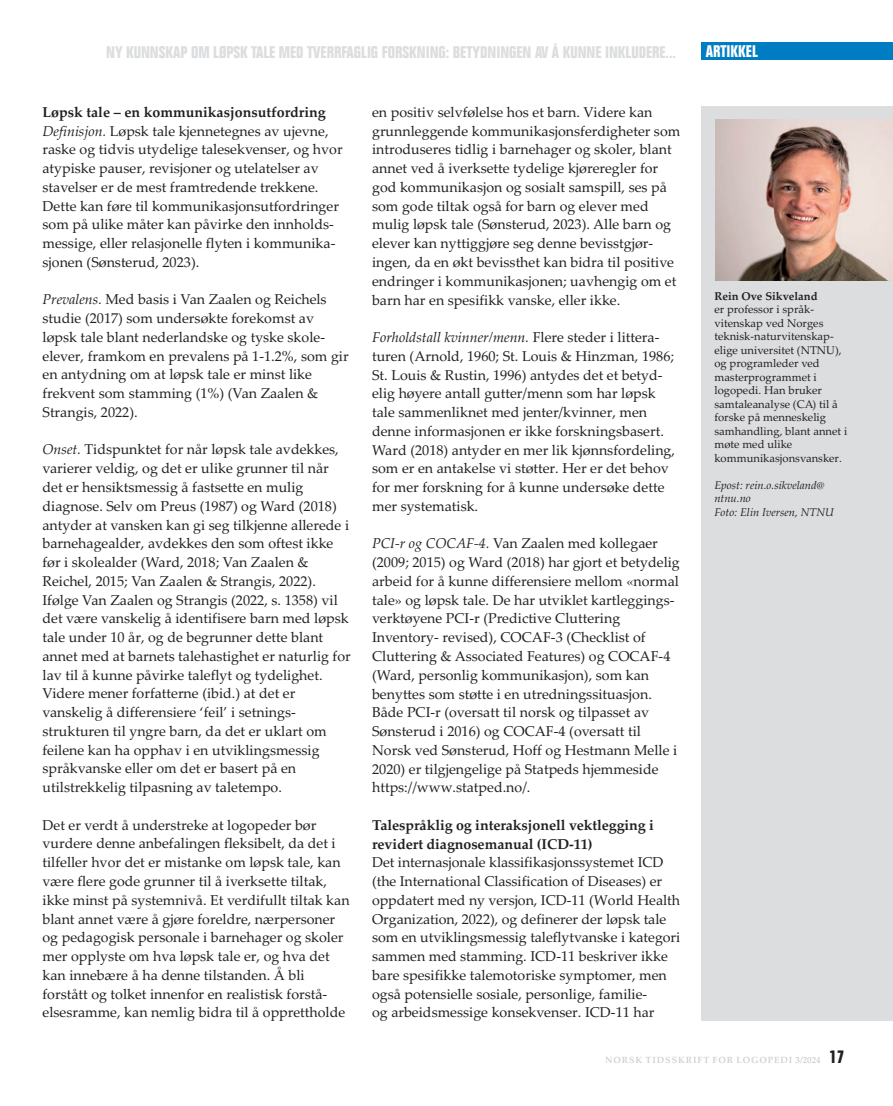
<style>
.page{position:relative;width:893px;height:1106px;background:#fff}
.page>*{position:absolute;margin:0;border:0;box-sizing:border-box;transform-origin:0 0}
.t1{font:700 condensed 16.5px "Folio";color:#dcdddf}
.t2{font:700 condensed 16.5px "Folio";color:#fff}
.t3{font:14.25px/18.8px "Palatino Linotype";color:#231f20}
.t4{font:700 14.25px/18.8px "Palatino Linotype";letter-spacing:-.005em;color:#231f20}
.t5{font:11.25px/13.5px "Palatino Linotype";color:#231f20}
.t6{font:italic 11.25px/13.5px "Palatino Linotype";color:#231f20}
.t7{font:700 11.25px "Palatino Linotype";color:#231f20}
.t8{font:700 9px "Palatino Linotype";letter-spacing:.1em;color:#d1d2d4}
.s1{font-weight:700}
.s2{font-style:italic}
.s3{font-family:"Folio";font-stretch:condensed;font-size:18px;color:#231f20}
</style>
<div class="page">
<div style="left:702px;top:43px;width:191px;height:17px;background:#007cc2"></div>
<div style="left:702px;top:106px;width:191px;height:914px;background:#dcdddf"></div>
<img style="left:715px;top:119px;width:178px;height:162px">
<p class="t1" style="left:106px;top:43px;width:571px">NY KUNNSKAP OM LØPSK TALE MED TVERRFAGLIG FORSKNING: BETYDNINGEN AV Å KUNNE INKLUDERE...</p>
<p class="t2" style="left:706px;top:42px;width:53px">ARTIKKEL</p>
<p class="t3" style="left:43px;top:102px;width:302px"><span class="s1">Løpsk tale – en kommunikasjonsutfordring </span><span class="s2">Definisjon.</span> Løpsk tale kjennetegnes av ujevne, raske og tidvis utydelige talesekvenser, og hvor atypiske pauser, revisjoner og utelatelser av stavelser er de mest framtredende trekkene.<br>Dette kan føre til kommunikasjonsutfordringer som på ulike måter kan påvirke den innholds&shy;messige, eller relasjonelle flyten i kommunika&shy;sjonen (Sønsterud, 2023).</p>
<p class="t3" style="left:43px;top:289px;width:308px"><span class="s2">Prevalens.</span> Med basis i Van Zaalen og Reichels studie (2017) som undersøkte forekomst av løpsk tale blant nederlandske og tyske skole&shy;elever, framkom en prevalens på 1-1.2%, som gir en antydning om at løpsk tale er minst like frekvent som stamming (1%) (Van Zaalen &amp; Strangis, 2022).</p>
<p class="t3" style="left:43px;top:440px;width:310px"><span class="s2">Onset.</span> Tidspunktet for når løpsk tale avdekkes, varierer veldig, og det er ulike grunner til når det er hensiktsmessig å fastsette en mulig diagnose. Selv om Preus (1987) og Ward (2018) antyder at vansken kan gi seg tilkjenne allerede i barnehagealder, avdekkes den som oftest ikke før i skolealder (Ward, 2018; Van Zaalen &amp; Reichel, 2015; Van Zaalen &amp; Strangis, 2022).<br>Ifølge Van Zaalen og Strangis (2022, s. 1358) vil det være vanskelig å identifisere barn med løpsk tale under 10 år, og de begrunner dette blant annet med at barnets talehastighet er naturlig for lav til å kunne påvirke taleflyt og tydelighet.<br>Videre mener forfatterne (ibid.) at det er vanskelig å differensiere ‘feil’ i setnings&shy;strukturen til yngre barn, da det er uklart om feilene kan ha opphav i en utviklingsmessig språkvanske eller om det er basert på en utilstrekkelig tilpasning av taletempo.</p>
<p class="t3" style="left:43px;top:815px;width:309px">Det er verdt å understreke at logopeder bør vurdere denne anbefalingen fleksibelt, da det i tilfeller hvor det er mistanke om løpsk tale, kan være flere gode grunner til å iverksette tiltak, ikke minst på systemnivå. Et verdifullt tiltak kan blant annet være å gjøre foreldre, nærpersoner og pedagogisk personale i barnehager og skoler mer opplyste om hva løpsk tale er, og hva det kan innebære å ha denne tilstanden. Å bli forstått og tolket innenfor en realistisk forstå&shy;elsesramme, kan nemlig bidra til å opprettholde</p>
<p class="t3" style="left:372px;top:102px;width:310px">en positiv selvfølelse hos et barn. Videre kan grunnleggende kommunikasjonsferdigheter som introduseres tidlig i barnehager og skoler, blant annet ved å iverksette tydelige kjøreregler for god kommunikasjon og sosialt samspill, ses på som gode tiltak også for barn og elever med mulig løpsk tale (Sønsterud, 2023). Alle barn og elever kan nyttiggjøre seg denne bevisstgjør&shy;ingen, da en økt bevissthet kan bidra til positive endringer i kommunikasjonen; uavhengig om et barn har en spesifikk vanske, eller ikke.</p>
<p class="t3" style="left:372px;top:327px;width:305px"><span class="s2">Forholdstall kvinner/menn.</span> Flere steder i littera&shy;turen (Arnold, 1960; St. Louis &amp; Hinzman, 1986; St. Louis &amp; Rustin, 1996) antydes det et betyd&shy;elig høyere antall gutter/menn som har løpsk tale sammenliknet med jenter/kvinner, men denne informasjonen er ikke forskningsbasert.<br>Ward (2018) antyder en mer lik kjønnsfordeling, som er en antakelse vi støtter. Her er det behov for mer forskning for å kunne undersøke dette mer systematisk.</p>
<p class="t3" style="left:372px;top:533px;width:309px"><span class="s2">PCI-r og COCAF-4.</span> Van Zaalen med kollegaer (2009; 2015) og Ward (2018) har gjort et betydelig arbeid for å kunne differensiere mellom «normal tale» og løpsk tale. De har utviklet kartleggings&shy;verktøyene PCI-r (Predictive Cluttering Inventory- revised), COCAF-3 (Checklist of Cluttering &amp; Associated Features) og COCAF-4 (Ward, personlig kommunikasjon), som kan benyttes som støtte i en utredningssituasjon.<br>Både PCI-r (oversatt til norsk og tilpasset av Sønsterud i 2016) og COCAF-4 (oversatt til Norsk ved Sønsterud, Hoff og Hestmann Melle i 2020) er tilgjengelige på Statpeds hjemmeside https://www.statped.no/.</p>
<p class="t4" style="left:372px;top:815px;width:283px">Talespråklig og interaksjonell vektlegging i revidert diagnosemanual (ICD-11)</p>
<p class="t3" style="left:372px;top:852px;width:310px">Det internasjonale klassifikasjonssystemet ICD (the International Classification of Diseases) er oppdatert med ny versjon, ICD-11 (World Health Organization, 2022), og definerer der løpsk tale som en utviklingsmessig taleflytvanske i kategori sammen med stamming. ICD-11 beskriver ikke bare spesifikke talemotoriske symptomer, men også potensielle sosiale, personlige, familie-<br>og arbeidsmessige konsekvenser. ICD-11 har</p>
<p class="t7" style="left:714px;top:288px;width:105px">Rein Ove Sikveland</p>
<p class="t5" style="left:714px;top:302px;width:134px">er professor i språk&shy;vitenskap ved Norges teknisk-naturvitenskap&shy;elige universitet (NTNU), og programleder ved masterprogrammet i logopedi. Han bruker samtaleanalyse (CA) til å forske på menneskelig samhandling, blant annet i møte med ulike kommunikasjonsvansker.</p>
<p class="t6" style="left:714px;top:477px;width:121px">Epost: rein.o.sikveland@ ntnu.no<br>Foto: Elin Iversen, NTNU</p>
<p class="t8" style="left:605px;top:1054px;width:241px">NORSK TIDSSKRIFT FOR LOGOPEDI 3/2024 <span class="s3">17</span></p>
</div>
